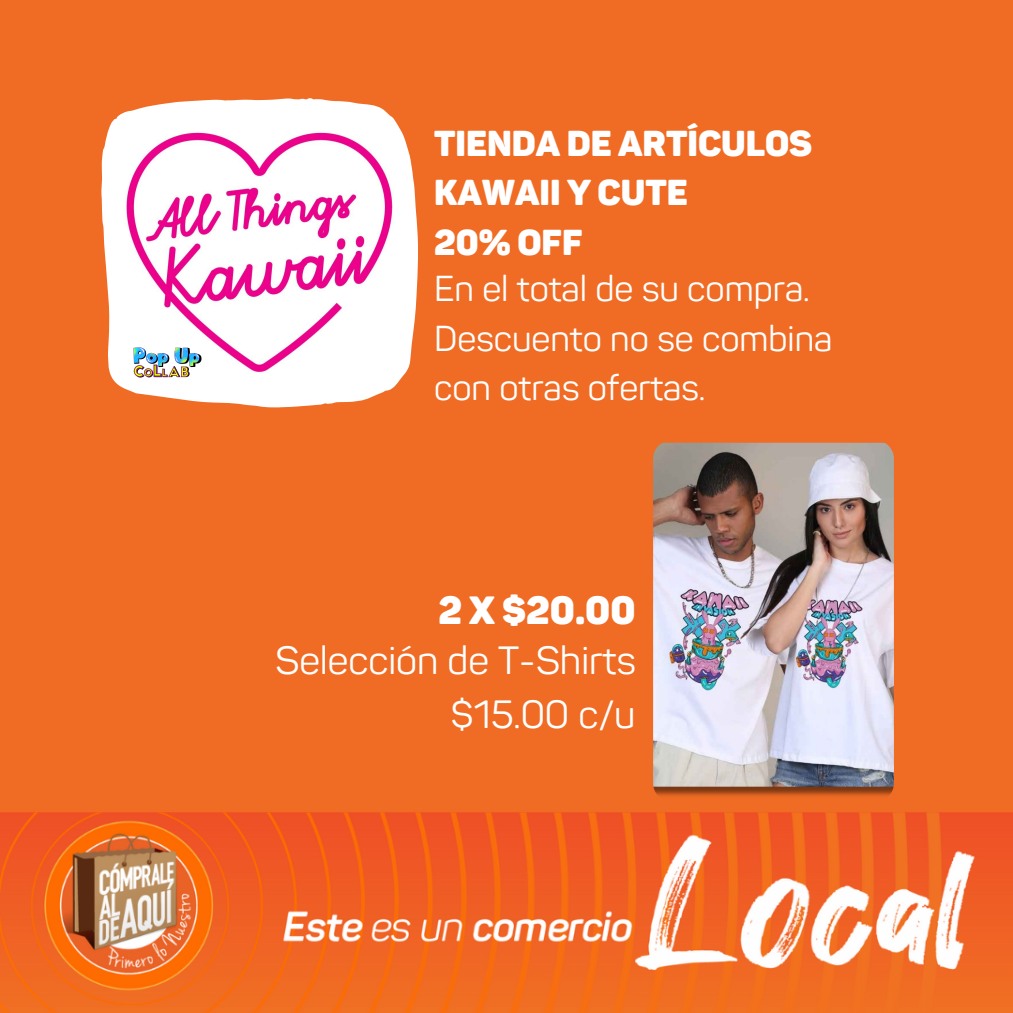
<style>
.page{position:relative;width:1013px;height:1013px;background:#fff}
.page>*{position:absolute;margin:0;border:0;box-sizing:border-box;transform-origin:0 0}
.t1{font:38.75px "Panton";color:#fff}
.t2{font:38.75px "Panton Black Caps";color:#fff}
.t3{font:35.5px/49.8px "Panton";color:#fff}
.t4{font:35.5px/49.8px "Panton Black Caps";color:#fff}
</style>
<div class="page">
<img style="left:0;top:0;width:1012px;height:1012px">
<img style="left:101px;top:98px;width:317px;height:309px">
<img style="left:653px;top:440px;width:240px;height:361px;border-radius:18px">
<img style="left:123px;top:338px;width:88px;height:50px">
<p class="t4" style="left:434px;top:119px;width:379px">TIENDA DE ARTÍCULOS<br>KAWAII Y CUTE</p>
<p class="t4" style="left:434px;top:218px;width:150px">20% OFF</p>
<p class="t3" style="left:434px;top:267px;width:400px">En el total de su compra.<br>Descuento no se combina con otras ofertas.</p>
<p class="t2" style="left:438px;top:587px;width:199px">2 X $20.00</p>
<p class="t1" style="left:275px;top:644px;width:362px">Selección de T-Shirts</p>
<p class="t1" style="left:450px;top:699px;width:186px">$15.00 c/u</p>
</div>
